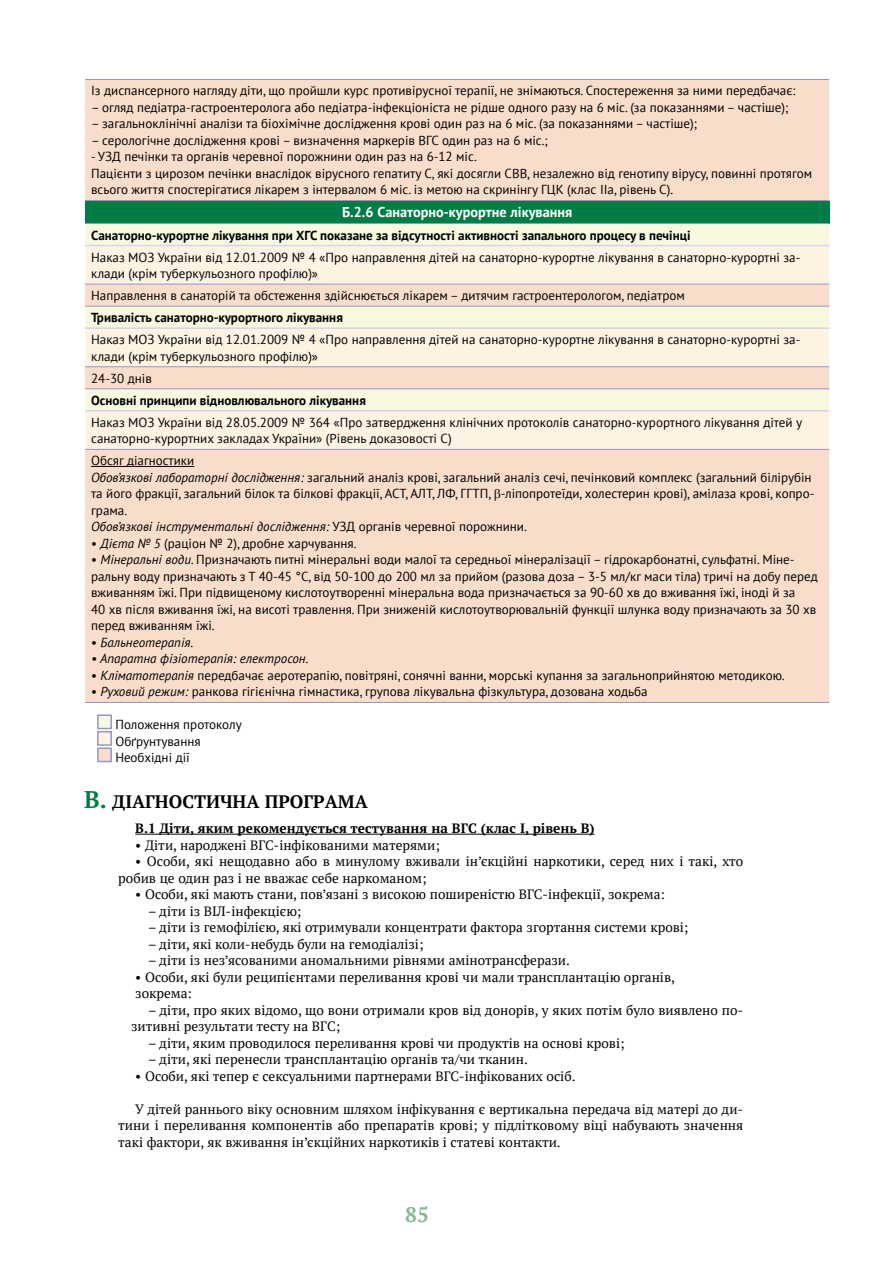
<style>
.page{position:relative;width:893px;height:1263px;background:#fff}
.page>*{position:absolute;margin:0;border:0;box-sizing:border-box;transform-origin:0 0}
.t1{font:700 21px "PT Serif";color:#84ba99}
.t2{font:700 18px "PT Serif";color:#000}
.t3{font:700 14.25px "PT Sans";color:#fff}
.t4{font:13.5px/16.5px "PT Serif";color:#000}
.t5{font:700 13.5px "PT Serif";color:#000}
.t6{font:13.05px/16.5px "PT Sans";color:#000}
.t7{font:700 13.05px "PT Sans";color:#000}
.t8{font:italic 13.05px "PT Sans";color:#000}
.s1{font-style:italic}
.s2{font-style:normal}
.s3{font-size:24px;color:#007d45}
</style>
<div class="page">
<div style="left:85px;top:80px;width:744px;height:622px;background:#f8ddca"></div>
<div style="left:85px;top:200px;width:744px;height:23px;background:#007d45"></div>
<div style="left:85px;top:224px;width:744px;height:21px;background:#f7f8df"></div>
<svg style="left:85px;top:246px;width:744px;height:203px;background:#faeedc"></svg>
<hr style="left:85px;top:79px;width:744px;height:1px;background:#9796c4">
<hr style="left:85px;top:200px;width:744px;height:1px;background:#9796c4">
<hr style="left:85px;top:223px;width:744px;height:1px;background:#9796c4">
<hr style="left:85px;top:245px;width:744px;height:1px;background:#d6d4e8">
<hr style="left:85px;top:284px;width:744px;height:1px;background:#9796c4">
<hr style="left:85px;top:306px;width:744px;height:1px;background:#9796c4">
<hr style="left:85px;top:327px;width:744px;height:2px;background:#d6d4e8">
<hr style="left:85px;top:366px;width:744px;height:1px;background:#9796c4">
<hr style="left:85px;top:388px;width:744px;height:1px;background:#9796c4">
<hr style="left:85px;top:410px;width:744px;height:2px;background:#d6d4e8">
<hr style="left:85px;top:449px;width:744px;height:1px;background:#9796c4">
<hr style="left:85px;top:702px;width:744px;height:1px;background:#9796c4">
<hr style="left:91px;top:466px;width:103px;height:1px;background:#000">
<div style="left:97px;top:714px;width:15px;height:15px;background:#f7f8df;border:2px solid #9796c4"></div>
<div style="left:97px;top:731px;width:15px;height:15px;background:#fef2e3;border:2px solid #9796c4"></div>
<div style="left:97px;top:747px;width:15px;height:15px;background:#f8ddca;border:2px solid #9796c4"></div>
<hr style="left:135px;top:834px;width:460px;height:1px;background:#000">
<svg style="left:495px;top:489px;width:5px;height:12px"></svg>
<p class="t6" style="left:91px;top:82px;width:706px">Із диспансерного нагляду діти, що пройшли курс противірусної терапії, не знімаються. Спостереження за ними передбачає:</p>
<p class="t6" style="left:91px;top:99px;width:699px">– огляд педіатра-гастроентеролога або педіатра-інфекціоніста не рідше одного разу на 6 міс. (за показаннями – частіше);</p>
<p class="t6" style="left:91px;top:115px;width:607px">– загальноклінічні аналізи та біохімічне дослідження крові один раз на 6 міс. (за показаннями – частіше);</p>
<p class="t6" style="left:91px;top:132px;width:458px">– серологічне дослідження крові – визначення маркерів ВГС один раз на 6 міс.;</p>
<p class="t6" style="left:91px;top:148px;width:722px">- УЗД печінки та органів черевної порожнини один раз на 6-12 міс.<br>Пацієнти з цирозом печінки внаслідок вірусного гепатиту С, які досягли СВВ, незалежно від генотипу вірусу, повинні протягом всього життя спостерігатися лікарем з інтервалом 6 міс. із метою на скринінгу ГЦК (клас ІІа, рівень С).</p>
<p class="t3" style="left:342px;top:203px;width:232px">Б.2.6 Санаторно-курортне лікування</p>
<p class="t7" style="left:91px;top:226px;width:601px">Санаторно-курортне лікування при ХГС показане за відсутності активності запального процесу в печінці</p>
<p class="t6" style="left:91px;top:248px;width:711px">Наказ МОЗ України від 12.01.2009 № 4 «Про направлення дітей на санаторно-курортне лікування в санаторно-курортні за&shy;клади (крім туберкульозного профілю)»</p>
<p class="t6" style="left:91px;top:287px;width:595px">Направлення в санаторій та обстеження здійснюється лікарем – дитячим гастроентерологом, педіатром</p>
<p class="t7" style="left:91px;top:309px;width:253px">Тривалість санаторно-курортного лікування</p>
<p class="t6" style="left:91px;top:331px;width:711px">Наказ МОЗ України від 12.01.2009 № 4 «Про направлення дітей на санаторно-курортне лікування в санаторно-курортні за&shy;клади (крім туберкульозного профілю)»</p>
<p class="t6" style="left:91px;top:370px;width:62px">24-30 днів</p>
<p class="t7" style="left:91px;top:392px;width:276px">Основні принципи відновлювального лікування</p>
<p class="t6" style="left:91px;top:414px;width:713px">Наказ МОЗ України від 28.05.2009 № 364 «Про затвердження клінічних протоколів санаторно-курортного лікування дітей у санаторно-курортних закладах України» (Рівень доказовості С)</p>
<p class="t6" style="left:91px;top:452px;width:725px">Обсяг діагностики<br><span class="s1">Обов’язкові лабораторні дослідження:</span> загальний аналіз крові, загальний аналіз сечі, печінковий комплекс (загальний білірубін та його фракції, загальний білок та білкові фракції, АСТ, АЛТ, ЛФ, ГГТП, -ліпопротеїди, холестерин крові), амілаза крові, копро&shy;грама.<br><span class="s1">Обов’язкові інструментальні дослідження:</span> УЗД органів черевної порожнини.</p>
<p class="t6" style="left:91px;top:535px;width:267px">• <span class="s1">Дієта № 5</span> (раціон № 2), дробне харчування.</p>
<p class="t6" style="left:91px;top:551px;width:728px">• <span class="s1">Мінеральні води.</span> Призначають питні мінеральні води малої та середньої мінералізації – гідрокарбонатні, сульфатні. Міне&shy;ральну воду призначають з Т 40-45 °С, від 50-100 до 200 мл за прийом (разова доза – 3-5 мл/кг маси тіла) тричі на добу перед вживанням їжі. При підвищеному кислотоутворенні мінеральна вода призначається за 90-60 хв до вживання їжі, іноді й за<br>40 хв після вживання їжі, на висоті травлення. При зниженій кислотоутворювальній функції шлунка воду призначають за 30 хв перед вживанням їжі.</p>
<p class="t8" style="left:91px;top:634px;width:104px"><span class="s2">•</span> Бальнеотерапія<span class="s2">.</span></p>
<p class="t8" style="left:91px;top:651px;width:219px">• Апаратна фізіотерапія: електросон.</p>
<p class="t6" style="left:91px;top:667px;width:695px">• <span class="s1">Кліматотерапія</span> передбачає аеротерапію, повітряні, сонячні ванни, морські купання за загальноприйнятою методикою.</p>
<p class="t6" style="left:91px;top:683px;width:558px">• <span class="s1">Руховий режим:</span> ранкова гігієнічна гімнастика, групова лікувальна фізкультура, дозована ходьба</p>
<p class="t6" style="left:115px;top:716px;width:128px">Положення протоколу<br>Обґрунтування<br>Необхідні дії</p>
<h2 class="t2" style="left:84px;top:790px;width:285px"><span class="s3">В.</span> ДІАГНОСТИЧНА ПРОГРАМА</h2>
<p class="t5" style="left:135px;top:819px;width:461px">В.1 Діти, яким рекомендується тестування на ВГС (клас I, рівень В)</p>
<p class="t4" style="left:135px;top:836px;width:306px">• Діти, народжені ВГС-інфікованими матерями;</p>
<p class="t4" style="left:118px;top:853px;width:627px;text-indent:17px">• Особи, які нещодавно або в минулому вживали ін’єкційні наркотики, серед них і такі, хто робив це один раз і не вважає себе наркоманом;</p>
<p class="t4" style="left:135px;top:886px;width:531px">• Особи, які мають стани, пов’язані з високою поширеністю ВГС-інфекції, зокрема:</p>
<p class="t4" style="left:148px;top:902px;width:155px">– діти із ВІЛ-інфекцією;</p>
<p class="t4" style="left:148px;top:919px;width:542px">– діти із гемофілією, які отримували концентрати фактора згортання системи крові;</p>
<p class="t4" style="left:148px;top:935px;width:277px">– діти, які коли-небудь були на гемодіалізі;</p>
<p class="t4" style="left:148px;top:952px;width:423px">– діти із нез’ясованими аномальними рівнями амінотрансферази.</p>
<p class="t4" style="left:135px;top:968px;width:541px">• Особи, які були реципієнтами переливання крові чи мали трансплантацію органів, зокрема:</p>
<p class="t4" style="left:131px;top:1001px;width:614px;text-indent:17px">– діти, про яких відомо, що вони отримали кров від донорів, у яких потім було виявлено по&shy;зитивні результати тесту на ВГС;</p>
<p class="t4" style="left:148px;top:1034px;width:478px">– діти, яким проводилося переливання крові чи продуктів на основі крові;</p>
<p class="t4" style="left:148px;top:1051px;width:381px">– діти, які перенесли трансплантацію органів та/чи тканин.</p>
<p class="t4" style="left:135px;top:1067px;width:442px">• Особи, які тепер є сексуальними партнерами ВГС-інфікованих осіб.</p>
<p class="t4" style="left:118px;top:1100px;width:627px;text-align:justify;text-indent:17px">У дітей раннього віку основним шляхом інфікування є вертикальна передача від матері до ди&shy;тини і переливання компонентів або препаратів крові; у підлітковому віці набувають значення такі фактори, як вживання ін’єкційних наркотиків і статеві контакти.</p>
<h1 class="t1" style="left:405px;top:1200px;width:25px">85</h1>
</div>
